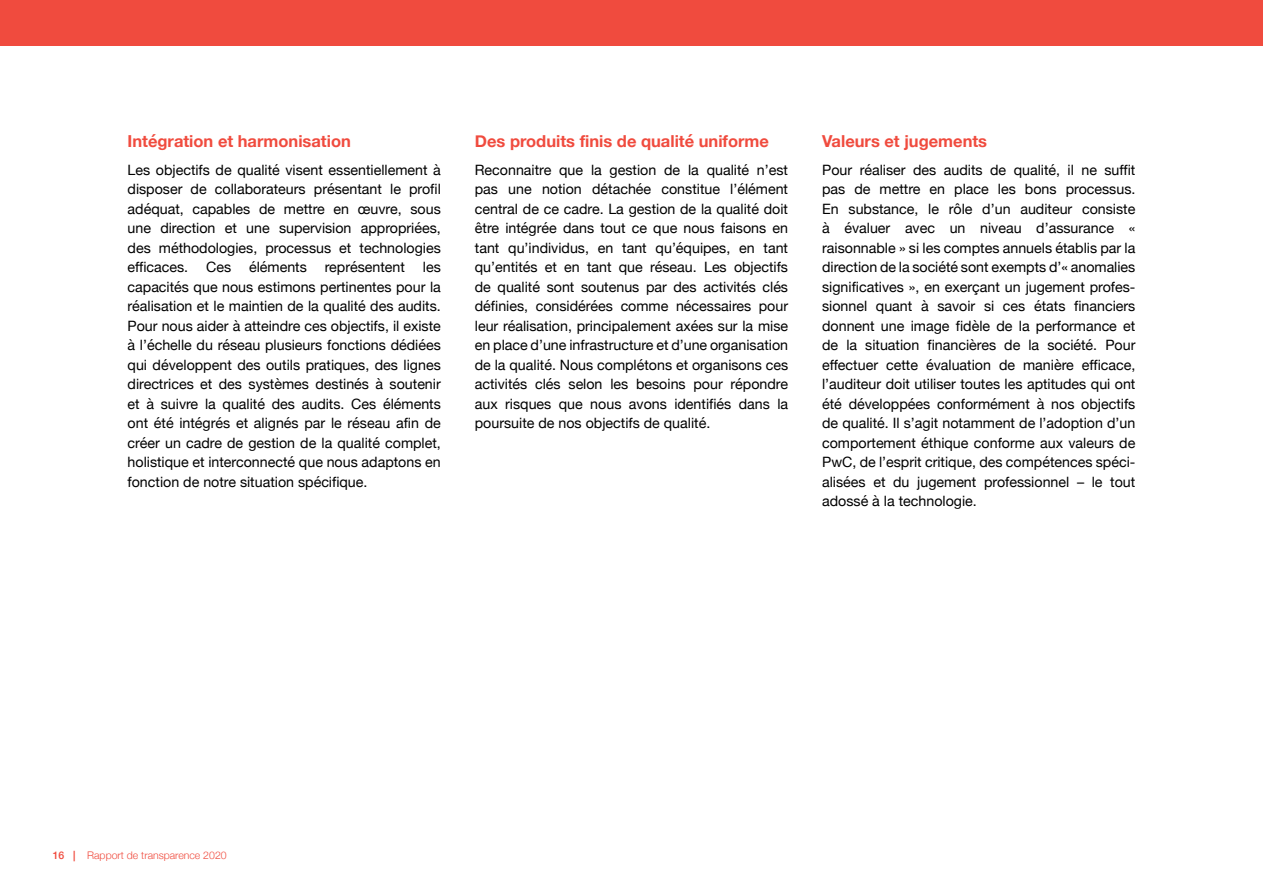
<style>
.page{position:relative;width:1263px;height:893px;background:#fff}
.page>*{position:absolute;margin:0;border:0;box-sizing:border-box;transform-origin:0 0}
.t1{font:700 16.5px "Helvetica Neue";color:#f04b3e}
.t2{font:14.25px/19.5px "Helvetica Neue";color:#000;text-align:justify}
.t3{font:300 10.5px "Helvetica Neue";color:#f04b3e}
.s1{font-weight:500}
.s2{font-weight:700}
</style>
<div class="page">
<div style="left:0;top:0;width:1263px;height:46px;background:#f04b3e"></div>
<p class="t1" style="left:128px;top:128px;width:225px">Intégration et harmonisation</p>
<p class="t2" style="left:128px;top:161px;width:315px">Les objectifs de qualité visent essentiellement à disposer de collaborateurs présentant le profil adéquat, capables de mettre en œuvre, sous une direction et une supervision appropriées, des méthodologies, processus et technologies efficaces.</p>
<p class="t2" style="left:206px;top:258px;width:27px">Ces</p>
<p class="t2" style="left:249px;top:258px;width:59px">éléments</p>
<p class="t2" style="left:325px;top:258px;width:82px">représentent</p>
<p class="t2" style="left:128px;top:258px;width:315px;text-indent:295px">les capacités que nous estimons pertinentes pour la réalisation et le maintien de la qualité des audits.<br>Pour nous aider à atteindre ces objectifs, il existe à l’échelle du réseau plusieurs fonctions dédiées qui développent des outils pratiques, des lignes directrices et des systèmes destinés à soutenir et à suivre la qualité des audits. Ces éléments ont été intégrés et alignés par le réseau afin de créer un cadre de gestion de la qualité complet, holistique et interconnecté que nous adaptons en fonction de notre situation spécifique.</p>
<p class="t1" style="left:475px;top:128px;width:296px">Des produits finis de qualité uniforme</p>
<p class="t2" style="left:475px;top:161px;width:315px">Reconnaitre que la gestion de la qualité n’est pas une notion détachée constitue l’élément central de ce cadre. La gestion de la qualité doit être intégrée dans tout ce que nous faisons en tant qu’individus, en tant qu’équipes, en tant qu’entités et en tant que réseau. Les objectifs de qualité sont soutenus par des activités clés définies, considérées comme nécessaires pour leur réalisation, principalement axées sur la mise en place d’une infrastructure et d’une organisation de la qualité. Nous complétons et organisons ces activités clés selon les besoins pour répondre aux risques que nous avons identifiés dans la poursuite de nos objectifs de qualité.</p>
<p class="t1" style="left:822px;top:128px;width:166px">Valeurs et jugements</p>
<p class="t2" style="left:822px;top:161px;width:315px">Pour réaliser des audits de qualité, il ne suffit pas de mettre en place les bons processus.<br>En substance, le rôle d’un auditeur consiste à évaluer avec un niveau d’assurance « raisonnable » si les comptes annuels établis par la direction de la société sont exempts d’« anomalies significatives », en exerçant un jugement profes&shy;sionnel quant à savoir si ces états financiers donnent une image fidèle de la performance et de la situation financières de la société. Pour effectuer cette évaluation de manière efficace, l’auditeur doit utiliser toutes les aptitudes qui ont été développées conformément à nos objectifs de qualité. Il s’agit notamment de l’adoption d’un comportement éthique conforme aux valeurs de PwC, de l’esprit critique, des compétences spéci&shy;alisées et du jugement professionnel – le tout adossé à la technologie.</p>
<p class="t3" style="left:53px;top:846px;width:175px"><span class="s1">16</span> <span class="s2">|</span> Rapport de transparence 2020</p>
</div>
